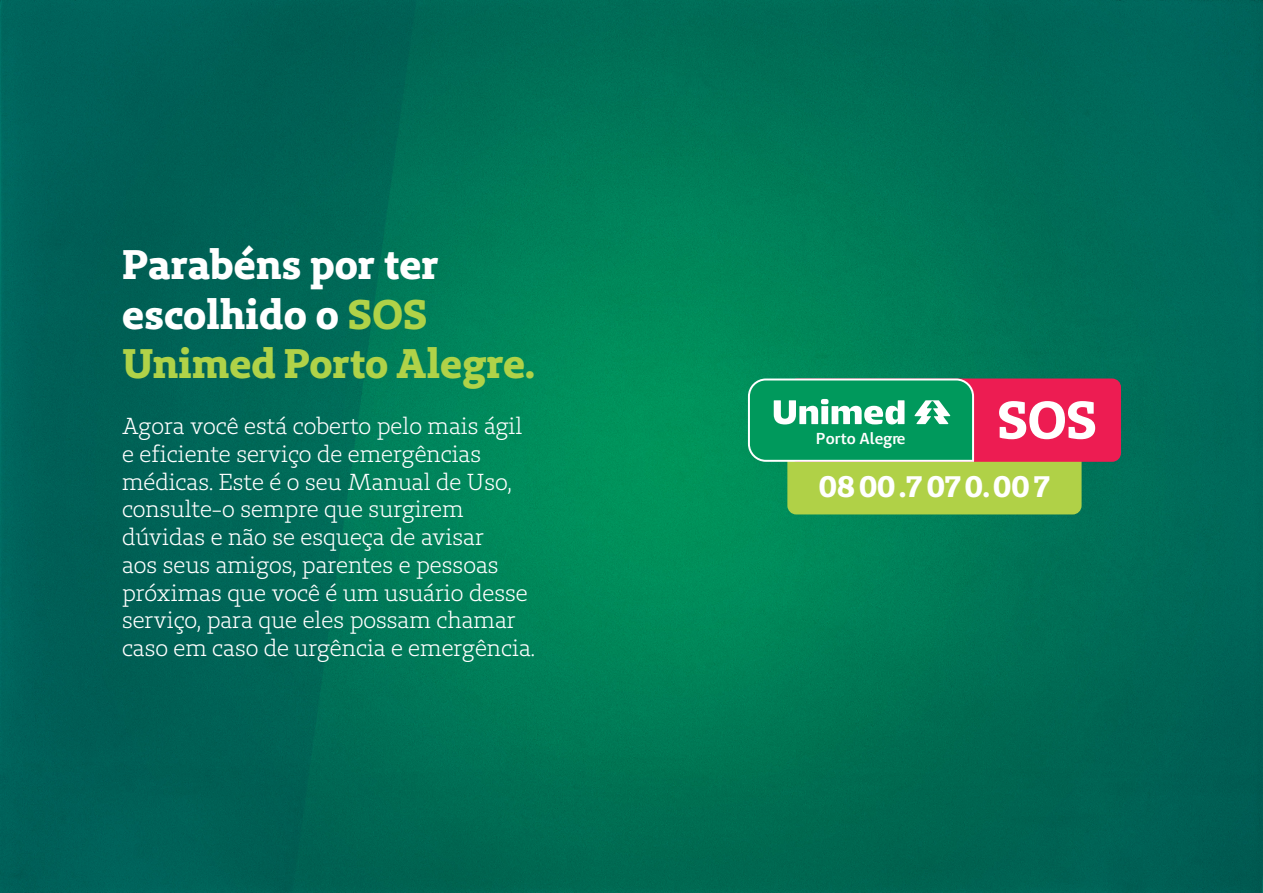
<style>
.page{position:relative;width:1263px;height:893px;background:#fff}
.page>*{position:absolute;margin:0;border:0;box-sizing:border-box;transform-origin:0 0}
.t1{font:41.25px/49.5px "Unimed Slab 2020 Bold";color:#fff}
.t2{font:700 29.7px "Unimed Slab";letter-spacing:.065em;color:#fff}
.t3{font:23.1px/27.8px "Unimed Slab 2020 Book";color:#fff}
.t4{font:600 15.9px "Unimed Sans";color:#fff}
.s1{color:#b0d248}
</style>
<div class="page">
<img style="left:0;top:0;width:1263px;height:893px">
<div style="left:787px;top:406px;width:294px;height:108px;background:#b0d147;border-radius:9px"></div>
<div style="left:788px;top:378px;width:333px;height:84px;background:#ed1c52;border-radius:9px"></div>
<svg style="left:748px;top:378px;width:226px;height:84px;background:#2ea978"></svg>
<svg style="left:999px;top:401px;width:96px;height:38px"></svg>
<h1 class="t1" style="left:122px;top:239px;width:414px">Parabéns por ter escolhido o <span class="s1">SOS<br>Unimed Porto Alegre.</span></h1>
<p class="t3" style="left:122px;top:412px;width:414px">Agora você está coberto pelo mais ágil e eficiente serviço de emergências médicas. Este é o seu Manual de Uso, consulte-o sempre que surgirem dúvidas e não se esqueça de avisar<br>aos seus amigos, parentes e pessoas próximas que você é um usuário desse serviço, para que eles possam chamar caso em caso de urgência e emergência.</p>
<p class="t4" style="left:816px;top:428px;width:91px">Porto Alegre</p>
<p class="t2" style="left:819px;top:467px;width:233px">0800.7070.007</p>
</div>
